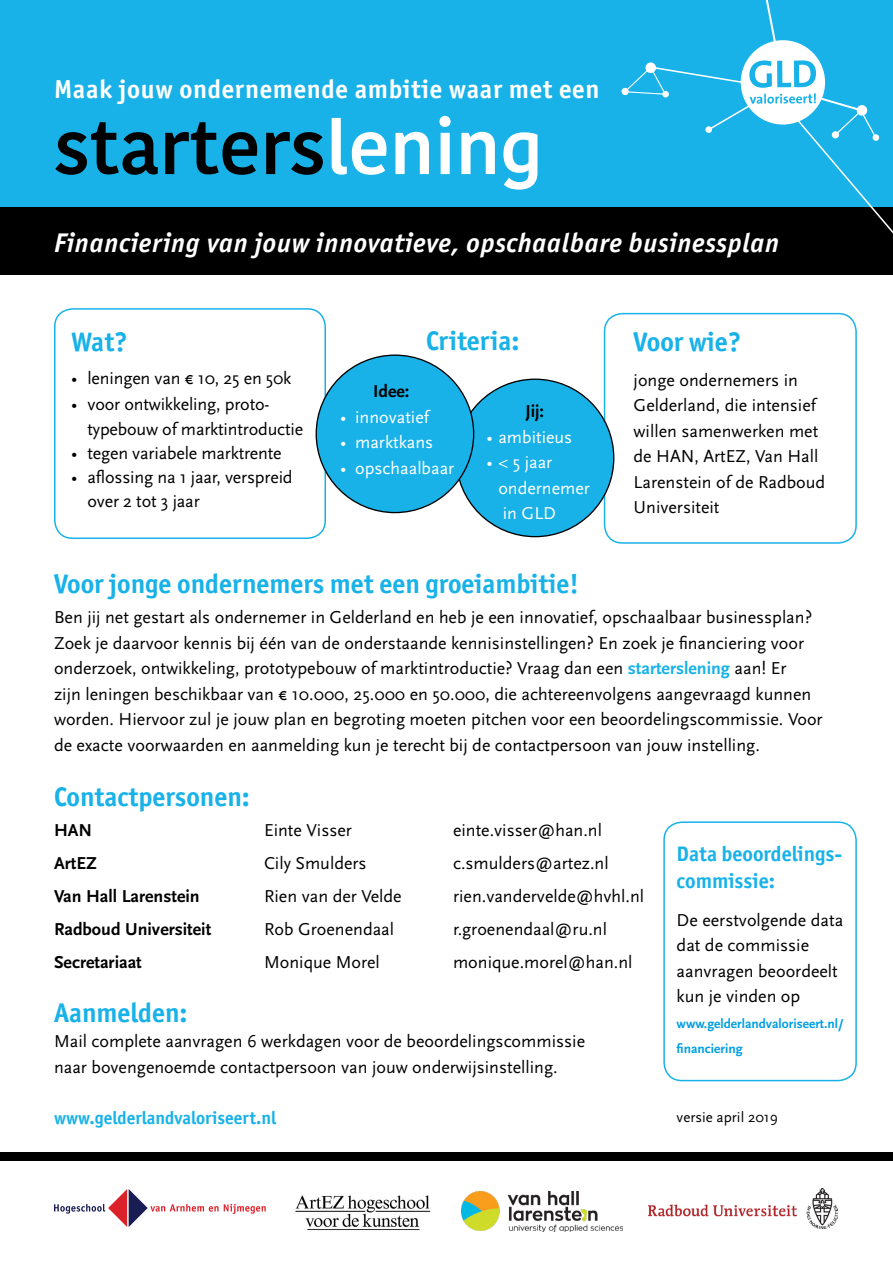
<style>
.page{position:relative;width:893px;height:1263px;background:#fff}
.page>*{position:absolute;margin:0;border:0;box-sizing:border-box;transform-origin:0 0}
.t1{font:600 74.1px "Kohinoor Bangla";color:#000}
.Kopje{font:700 27px "Officina San ITC";color:#18b2e8}
.t2{font:italic 700 27px "Officina San ITC";letter-spacing:.025em;color:#fff}
.brood{font:700 27px "Officina San ITC";color:#18b2e8}
.t3{font:700 25.95px "Officina San ITC";letter-spacing:.025em;color:#fff}
.Kopje_kopie{font:700 21px "Officina San ITC";color:#18b2e8}
.brood-2{font:18px/25.5px "Scala Sans Pro";color:#000}
.t4{font:18px/25.5px "Scala Sans Pro";color:#fff}
.brood-3{font:700 18px "Scala Sans Pro";color:#000}
.bold{font:18px "Scala Sans Pro";color:#000}
.t5{font:700 18px "Officina San ITC";color:#18b2e8}
.bold-2{font:700 18px "Scala Sans Pro";color:#000}
.t6{font:15px "Scala Sans Pro";color:#000}
.brood-4{font:700 13.5px/25.5px "Scala Sans Pro";color:#009fe3}
.s1{color:#fff}
.s2{font-weight:700;color:#18b2e8}
</style>
<div class="page">
<div style="left:0;top:204px;width:893px;height:70px;background:#000"></div>
<div style="left:604px;top:313px;width:253px;height:231px;border:2px solid #18b2e8;border-radius:18px"></div>
<div style="left:456px;top:379px;width:158px;height:158px;background:#18b2e8;border-radius:50%"></div>
<div style="left:54px;top:308px;width:272px;height:231px;border:2px solid #18b2e8;border-radius:18px"></div>
<div style="left:0;top:1152px;width:893px;height:9px;background:#000"></div>
<div style="left:0;top:0;width:893px;height:206px;background:#18b2e8"></div>
<img style="left:295px;top:1195px;width:136px;height:35px">
<svg style="left:54px;top:1189px;width:212px;height:38px"></svg>
<img style="left:461px;top:1192px;width:161px;height:39px">
<img style="left:648px;top:1188px;width:189px;height:40px">
<div style="left:316px;top:355px;width:158px;height:158px;background:#18b2e8;border-radius:50%"></div>
<svg style="left:621px;top:0;width:272px;height:234px"></svg>
<div style="left:663px;top:821px;width:194px;height:260px;border:2px solid #18b2e8;border-radius:18px"></div>
<p class="t3" style="left:54px;top:73px;width:547px">Maak jouw ondernemende ambitie waar met een</p>
<p class="t1" style="left:54px;top:86px;width:490px">starters<span class="s1">lening</span></p>
<p class="t2" style="left:54px;top:227px;width:727px">Financiering van jouw innovatieve, opschaalbare businessplan</p>
<p class="Kopje" style="left:71px;top:325px;width:58px">Wat?</p>
<p class="brood-2" style="left:71px;top:366px;width:222px">• leningen van € 10, 25 en 50k</p>
<p class="brood-2" style="left:88px;top:391px;width:217px;text-indent:-16px">• voor ontwikkeling, proto&shy;typebouw of marktintroductie</p>
<p class="brood-2" style="left:71px;top:441px;width:212px">• tegen variabele marktrente</p>
<p class="brood-2" style="left:88px;top:465px;width:207px;line-height:24px;text-indent:-16px">• aflossing na 1 jaar, verspreid over 2 tot 3 jaar</p>
<p class="Kopje" style="left:426px;top:324px;width:95px">Criteria:</p>
<p class="brood-3" style="left:373px;top:381px;width:38px">Idee:</p>
<p class="t4" style="left:340px;top:404px;width:90px">• innovatief</p>
<p class="t4" style="left:340px;top:430px;width:95px">• marktkans</p>
<p class="t4" style="left:340px;top:455px;width:116px">• opschaalbaar</p>
<p class="brood-3" style="left:525px;top:401px;width:20px">Jij:</p>
<p class="t4" style="left:486px;top:424px;width:87px">• ambitieus</p>
<p class="t4" style="left:498px;top:450px;width:93px;text-indent:-12px">• &lt; 5 jaar ondernemer in GLD</p>
<p class="Kopje" style="left:634px;top:325px;width:109px">Voor wie?</p>
<p class="brood-2" style="left:634px;top:367px;width:193px">jonge ondernemers in<br>Gelderland, die intensief willen samenwerken met de HAN, ArtEZ, Van Hall<br>Larenstein of de Radboud<br>Universiteit</p>
<p class="Kopje" style="left:54px;top:567px;width:527px">Voor jonge ondernemers met een groeiambitie!</p>
<p class="brood-2" style="left:54px;top:604px;width:770px">Ben jij net gestart als ondernemer in Gelderland en heb je een innovatief, opschaalbaar businessplan?<br>Zoek je daarvoor kennis bij één van de onderstaande kennisinstellingen? En zoek je financiering voor onderzoek, ontwikkeling, prototypebouw of marktintroductie? Vraag dan een <span class="s2">starterslening</span> aan! Er<br>zijn leningen beschikbaar van € 10.000, 25.000 en 50.000, die achtereenvolgens aangevraagd kunnen worden. Hiervoor zul je jouw plan en begroting moeten pitchen voor een beoordelingscommissie. Voor de exacte voorwaarden en aanmelding kun je terecht bij de contactpersoon van jouw instelling.</p>
<p class="brood" style="left:54px;top:780px;width:197px">Contactpersonen:</p>
<p class="bold-2" style="left:54px;top:819px;width:40px">HAN</p>
<p class="bold" style="left:264px;top:819px;width:90px">Einte Visser</p>
<p class="bold" style="left:453px;top:819px;width:150px">einte.visser@han.nl</p>
<p class="brood-3" style="left:54px;top:852px;width:44px">ArtEZ</p>
<p class="brood-2" style="left:264px;top:850px;width:104px">Cily Smulders</p>
<p class="brood-2" style="left:453px;top:850px;width:157px">c.smulders@artez.nl</p>
<p class="brood-3" style="left:54px;top:885px;width:147px">Van Hall Larenstein</p>
<p class="brood-2" style="left:264px;top:883px;width:139px">Rien van der Velde</p>
<p class="brood-2" style="left:453px;top:883px;width:193px">rien.vandervelde@hvhl.nl</p>
<p class="brood-3" style="left:54px;top:918px;width:159px">Radboud Universiteit</p>
<p class="brood-2" style="left:264px;top:916px;width:132px">Rob Groenendaal</p>
<p class="brood-2" style="left:453px;top:916px;width:156px">r.groenendaal@ru.nl</p>
<p class="brood-3" style="left:54px;top:951px;width:89px">Secretariaat</p>
<p class="brood-2" style="left:264px;top:949px;width:117px">Monique Morel</p>
<p class="brood-2" style="left:453px;top:949px;width:181px">monique.morel@han.nl</p>
<p class="Kopje" style="left:54px;top:996px;width:135px">Aanmelden:</p>
<p class="brood-2" style="left:54px;top:1029px;width:533px">Mail complete aanvragen 6 werkdagen voor de beoordelingscommissie naar bovengenoemde contactpersoon van jouw onderwijsinstelling.</p>
<p class="t5" style="left:54px;top:1106px;width:224px">www.gelderlandvaloriseert.nl</p>
<p class="Kopje_kopie" style="left:677px;top:841px;width:167px">Data beoordelings-</p>
<p class="Kopje_kopie" style="left:677px;top:868px;width:100px">commissie:</p>
<p class="brood-2" style="left:677px;top:907px;width:168px">De eerstvolgende data dat de commissie aanvragen beoordeelt kun je vinden op</p>
<p class="brood-4" style="left:677px;top:1011px;width:168px">www.gelderlandvaloriseert.nl/ financiering</p>
<p class="t6" style="left:677px;top:1108px;width:103px">versie april 2019</p>
</div>
